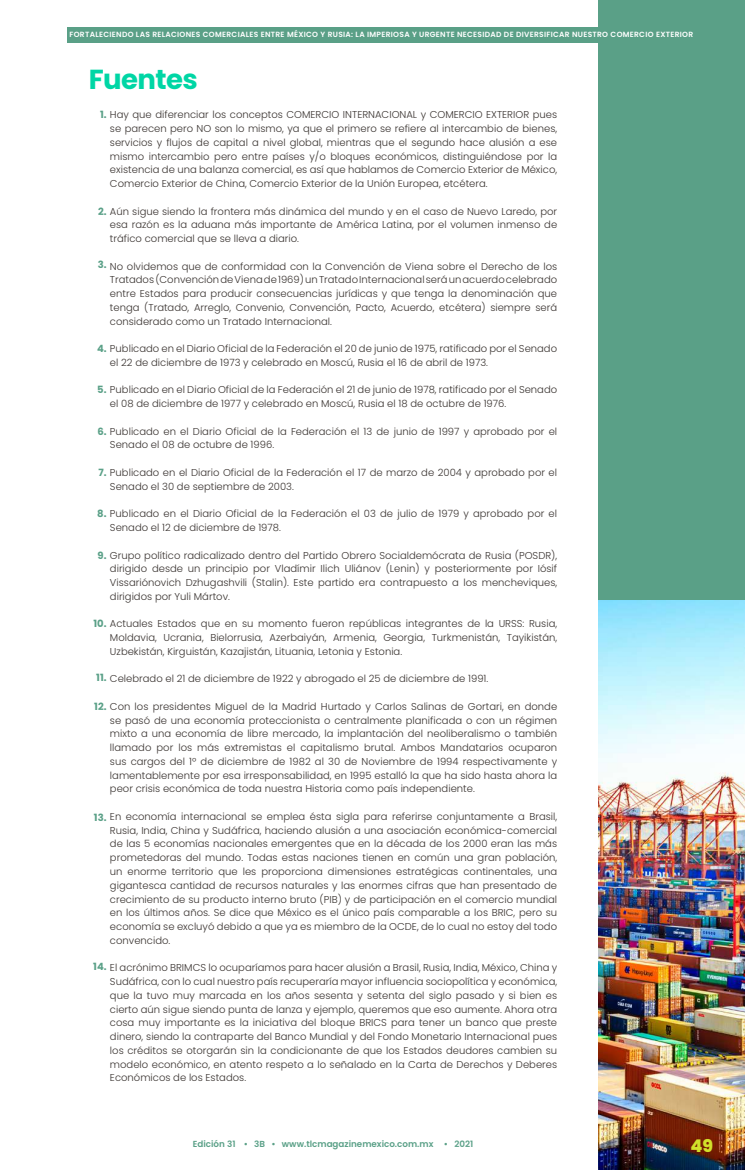
<style>
.page{position:relative;width:745px;height:1170px;background:#fff}
.page>*{position:absolute;margin:0;border:0;box-sizing:border-box;transform-origin:0 0}
.t1{font:700 27.5px "Poppins";letter-spacing:-.02em;color:#00d6a5}
.t2{font:800 17.5px "Poppins";color:#d1e02b}
.t3{font:300 10px/13.8px "Poppins";color:#3a3431;text-align:justify}
.t4{font:700 10px "Poppins";color:#5aa087}
.t5{font:600 8.75px "Poppins";color:#5aa087}
.t6{font:600 7.5px "Poppins";letter-spacing:.04em;color:#fff}
.s1{font-weight:700;color:#5aa087}
</style>
<div class="page">
<div style="left:598px;top:0;width:146px;height:1169px;background:#5aa087"></div>
<img style="left:598px;top:600px;width:146px;height:569px">
<div style="left:67px;top:27px;width:630px;height:16px;background:#5aa087"></div>
<p class="t6" style="left:69px;top:30px;width:625px">FORTALECIENDO LAS RELACIONES COMERCIALES ENTRE MÉXICO Y RUSIA: LA IMPERIOSA Y URGENTE NECESIDAD DE DIVERSIFICAR NUESTRO COMERCIO EXTERIOR</p>
<h1 class="t1" style="left:89px;top:63px;width:111px">Fuentes</h1>
<p class="t3" style="left:110px;top:108px;width:448px;text-indent:-10px"><span class="s1">1.</span> Hay que diferenciar los conceptos COMERCIO INTERNACIONAL y COMERCIO EXTERIOR pues se parecen pero NO son lo mismo, ya que el primero se refiere al intercambio de bienes, servicios y flujos de capital a nivel global, mientras que el segundo hace alusión a ese mismo intercambio pero entre países y/o bloques económicos, distinguiéndose por la existencia de una balanza comercial, es así que hablamos de Comercio Exterior de México, Comercio Exterior de China, Comercio Exterior de la Unión Europea, etcétera.</p>
<p class="t3" style="left:110px;top:204px;width:448px;text-indent:-12px"><span class="s1">2.</span> Aún sigue siendo la frontera más dinámica del mundo y en el caso de Nuevo Laredo, por esa razón es la aduana más importante de América Latina, por el volumen inmenso de tráfico comercial que se lleva a diario.</p>
<p class="t3" style="left:110px;top:259px;width:448px">No olvidemos que de conformidad con la Convención de Viena sobre el Derecho de los Tratados (Convención de Viena de 1969) un Tratado Internacional será un acuerdo celebrado entre Estados para producir consecuencias jurídicas y que tenga la denominación que tenga (Tratado, Arreglo, Convenio, Convención, Pacto, Acuerdo, etcétera) siempre será considerado como un Tratado Internacional.</p>
<p class="t3" style="left:110px;top:342px;width:448px;text-indent:-13px"><span class="s1">4.</span> Publicado en el Diario Oficial de la Federación el 20 de junio de 1975, ratificado por el Senado el 22 de diciembre de 1973 y celebrado en Moscú, Rusia el 16 de abril de 1973.</p>
<p class="t3" style="left:110px;top:383px;width:448px;text-indent:-13px"><span class="s1">5.</span> Publicado en el Diario Oficial de la Federación el 21 de junio de 1978, ratificado por el Senado el 08 de diciembre de 1977 y celebrado en Moscú, Rusia el 18 de octubre de 1976.</p>
<p class="t3" style="left:110px;top:424px;width:448px;text-indent:-13px"><span class="s1">6.</span> Publicado en el Diario Oficial de la Federación el 13 de junio de 1997 y aprobado por el<br>Senado el 08 de octubre de 1996.</p>
<p class="t3" style="left:110px;top:465px;width:448px;text-indent:-12px"><span class="s1">7.</span> Publicado en el Diario Oficial de la Federación el 17 de marzo de 2004 y aprobado por el<br>Senado el 30 de septiembre de 2003.</p>
<p class="t3" style="left:110px;top:507px;width:448px;text-indent:-13px"><span class="s1">8.</span> Publicado en el Diario Oficial de la Federación el 03 de julio de 1979 y aprobado por el<br>Senado el 12 de diciembre de 1978.</p>
<p class="t3" style="left:110px;top:548px;width:448px;text-indent:-12px"><span class="s1">9.</span> Grupo político radicalizado dentro del Partido Obrero Socialdemócrata de Rusia (POSDR), dirigido desde un principio por Vladímir Ilich Uliánov (Lenin) y posteriormente por Iósif Vissariónovich Dzhugashvili (Stalin). Este partido era contrapuesto a los mencheviques, dirigidos por Yuli Mártov.</p>
<p class="t3" style="left:110px;top:617px;width:448px;text-indent:-16px"><span class="s1">10.</span> Actuales Estados que en su momento fueron repúblicas integrantes de la URSS: Rusia, Moldavia, Ucrania, Bielorrusia, Azerbaiyán, Armenia, Georgia, Turkmenistán, Tayikistán, Uzbekistán, Kirguistán, Kazajistán, Lituania, Letonia y Estonia.</p>
<p class="t3" style="left:110px;top:672px;width:379px">Celebrado el 21 de diciembre de 1922 y abrogado el 25 de diciembre de 1991.</p>
<p class="t3" style="left:110px;top:699px;width:448px;text-indent:-16px"><span class="s1">12.</span> Con los presidentes Miguel de la Madrid Hurtado y Carlos Salinas de Gortari, en donde se pasó de una economía proteccionista o centralmente planificada o con un régimen mixto a una economía de libre mercado, la implantación del neoliberalismo o también llamado por los más extremistas el capitalismo brutal. Ambos Mandatarios ocuparon sus cargos del 1º de diciembre de 1982 al 30 de Noviembre de 1994 respectivamente y lamentablemente por esa irresponsabilidad, en 1995 estalló la que ha sido hasta ahora la peor crisis económica de toda nuestra Historia como país independiente.</p>
<p class="t3" style="left:110px;top:809px;width:448px">En economía internacional se emplea ésta sigla para referirse conjuntamente a Brasil, Rusia, India, China y Sudáfrica, haciendo alusión a una asociación económica-comercial de las 5 economías nacionales emergentes que en la década de los 2000 eran las más prometedoras del mundo. Todas estas naciones tienen en común una gran población, un enorme territorio que les proporciona dimensiones estratégicas continentales, una gigantesca cantidad de recursos naturales y las enormes cifras que han presentado de crecimiento de su producto interno bruto (PIB) y de participación en el comercio mundial en los últimos años. Se dice que México es el único país comparable a los BRIC, pero su economía se excluyó debido a que ya es miembro de la OCDE, de lo cual no estoy del todo convencido.</p>
<p class="t3" style="left:110px;top:960px;width:448px">El acrónimo BRIMCS lo ocuparíamos para hacer alusión a Brasil, Rusia, India, México, China y Sudáfrica, con lo cual nuestro país recuperaría mayor influencia sociopolítica y económica, que la tuvo muy marcada en los años sesenta y setenta del siglo pasado y si bien es cierto aún sigue siendo punta de lanza y ejemplo, queremos que eso aumente. Ahora otra cosa muy importante es la iniciativa del bloque BRICS para tener un banco que preste dinero, siendo la contraparte del Banco Mundial y del Fondo Monetario Internacional pues los créditos se otorgarán sin la condicionante de que los Estados deudores cambien su modelo económico, en atento respeto a lo señalado en la Carta de Derechos y Deberes Económicos de los Estados.</p>
<p class="t4" style="left:98px;top:259px;width:10px">3.</p>
<p class="t4" style="left:96px;top:671px;width:12px">11.</p>
<p class="t4" style="left:94px;top:811px;width:14px">13.</p>
<p class="t4" style="left:93px;top:960px;width:15px">14.</p>
<p class="t5" style="left:193px;top:1138px;width:282px">Edición 31 • 3B • www.tlcmagazinemexico.com.mx • 2021</p>
<h2 class="t2" style="left:690px;top:1135px;width:24px">49</h2>
</div>
